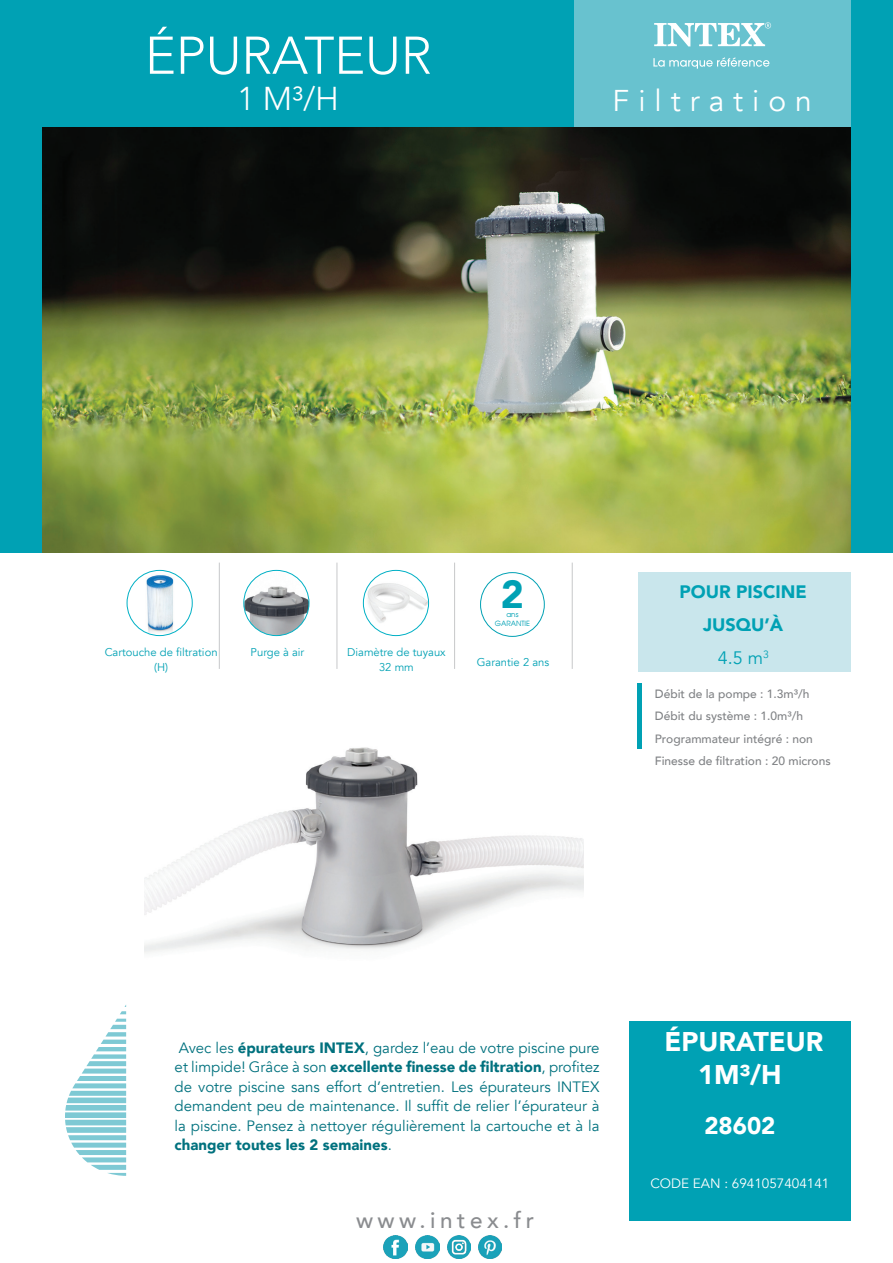
<style>
.page{position:relative;width:893px;height:1263px;background:#fff}
.page>*{position:absolute;margin:0;border:0;box-sizing:border-box;transform-origin:0 0}
.t1{font:300 52.5px "Avenir";letter-spacing:-.005em;color:#fff}
.t2{font:900 39px "Avenir";color:#00a1b4}
.t3{font:300 33px "Avenir";color:#fff}
.t4{font:30px "Avenir";letter-spacing:.3em;color:#fff}
.t5{font:900 27px/32.4px "Avenir";color:#fff;text-align:center}
.t6{font:900 24px "Avenir";color:#fff}
.t7{font:500 22.5px "Avenir";letter-spacing:.2em;color:#8a8c8f}
.t8{font:900 18px/33px "Avenir";color:#00a1b4;text-align:center}
.t9{font:15px/19.5px "Avenir";color:#00717e;text-align:justify}
.t10{font:13.5px "Avenir";color:#fff}
.t11{font:500 12px/22.5px "Avenir";color:#808285}
.t12{font:11.25px/15px "Avenir";color:#00a1b4;text-align:center}
.t13{font:7.2px/9px "Avant Garde";color:#00a1b4;text-align:center}
.s1{font-weight:400}
.s2{font-weight:900}
</style>
<div class="page">
<div style="left:621px;top:1020px;width:229px;height:200px;background:#00a1b4"></div>
<div style="left:43px;top:1020px;width:586px;height:200px;background:#fff"></div>
<div style="left:0;top:0;width:893px;height:553px;background:#00a1b4"></div>
<div style="left:574px;top:0;width:276px;height:128px;background:#68c2cf"></div>
<svg style="left:65px;top:1005px;width:61px;height:171px"></svg>
<svg style="left:654px;top:22px;width:117px;height:24px"></svg>
<svg style="left:653px;top:57px;width:116px;height:12px"></svg>
<img style="left:43px;top:128px;width:807px;height:425px">
<div style="left:480px;top:572px;width:65px;height:65px;border:1px solid #00a1b4;border-radius:50%"></div>
<hr style="left:219px;top:563px;width:1px;height:106px;background:#c7c8ca">
<hr style="left:337px;top:563px;width:1px;height:106px;background:#c7c8ca">
<hr style="left:454px;top:563px;width:1px;height:106px;background:#c7c8ca">
<hr style="left:572px;top:563px;width:1px;height:106px;background:#c7c8ca">
<div style="left:638px;top:572px;width:212px;height:100px;background:#c9e6ec"></div>
<img style="left:145px;top:747px;width:438px;height:206px">
<hr style="left:638px;top:683px;width:4px;height:66px;background:#00a1b4">
<img style="left:127px;top:570px;width:65px;height:66px;border-radius:33px">
<div style="left:127px;top:570px;width:66px;height:66px;border:1px solid #00b0c5;border-radius:50%"></div>
<img style="left:244px;top:570px;width:65px;height:66px;border-radius:33px">
<div style="left:243px;top:570px;width:66px;height:66px;border:1px solid #00b0c5;border-radius:50%"></div>
<svg style="left:363px;top:570px;width:66px;height:66px"></svg>
<img style="left:363px;top:570px;width:66px;height:61px">
<div style="left:363px;top:570px;width:66px;height:66px;border:1px solid #00b0c5;border-radius:50%"></div>
<img style="left:384px;top:1235px;width:23px;height:24px">
<img style="left:416px;top:1235px;width:23px;height:24px">
<img style="left:448px;top:1235px;width:23px;height:24px">
<img style="left:478px;top:1235px;width:24px;height:24px">
<h1 class="t1" style="left:145px;top:25px;width:288px">ÉPURATEUR</h1>
<h3 class="t3" style="left:238px;top:79px;width:103px">1 M³/H</h3>
<h3 class="t4" style="left:613px;top:83px;width:201px">Filtration</h3>
<h2 class="t2" style="left:501px;top:561px;width:25px">2</h2>
<p class="t13" style="left:495px;top:610px;width:37px">ans<br>GARANTIE</p>
<p class="t12" style="left:105px;top:645px;width:114px">Cartouche de filtration (H)</p>
<p class="t12" style="left:251px;top:645px;width:55px">Purge à air</p>
<p class="t12" style="left:347px;top:645px;width:100px">Diamètre de tuyaux<br>32 mm</p>
<p class="t12" style="left:477px;top:655px;width:74px">Garantie 2 ans</p>
<p class="t8" style="left:680px;top:575px;width:129px">POUR PISCINE<br>JUSQU’À<br><span class="s1">4.5 m</span><sup>3</sup></p>
<p class="t11" style="left:655px;top:681px;width:177px">Débit de la pompe : 1.3m³/h<br>Débit du système : 1.0m³/h<br>Programmateur intégré : non<br>Finesse de filtration : 20 microns</p>
<p class="t9" style="left:175px;top:1038px;width:426px">Avec les <span class="s2">épurateurs INTEX</span>, gardez l’eau de votre piscine pure et limpide! Grâce à son <span class="s2">excellente finesse de filtration</span>, profitez de votre piscine sans effort d’entretien. Les épurateurs INTEX demandent peu de maintenance. Il suffit de relier l’épurateur à la piscine. Pensez à nettoyer régulièrement la cartouche et à la <span class="s2">changer toutes les 2 semaines</span>.</p>
<h3 class="t7" style="left:356px;top:1201px;width:180px">www.intex.fr</h3>
<h3 class="t5" style="left:664px;top:1025px;width:161px">ÉPURATEUR<br>1M³/H</h3>
<h3 class="t6" style="left:704px;top:1105px;width:73px">28602</h3>
<p class="t10" style="left:650px;top:1175px;width:181px">CODE EAN : 6941057404141</p>
</div>
